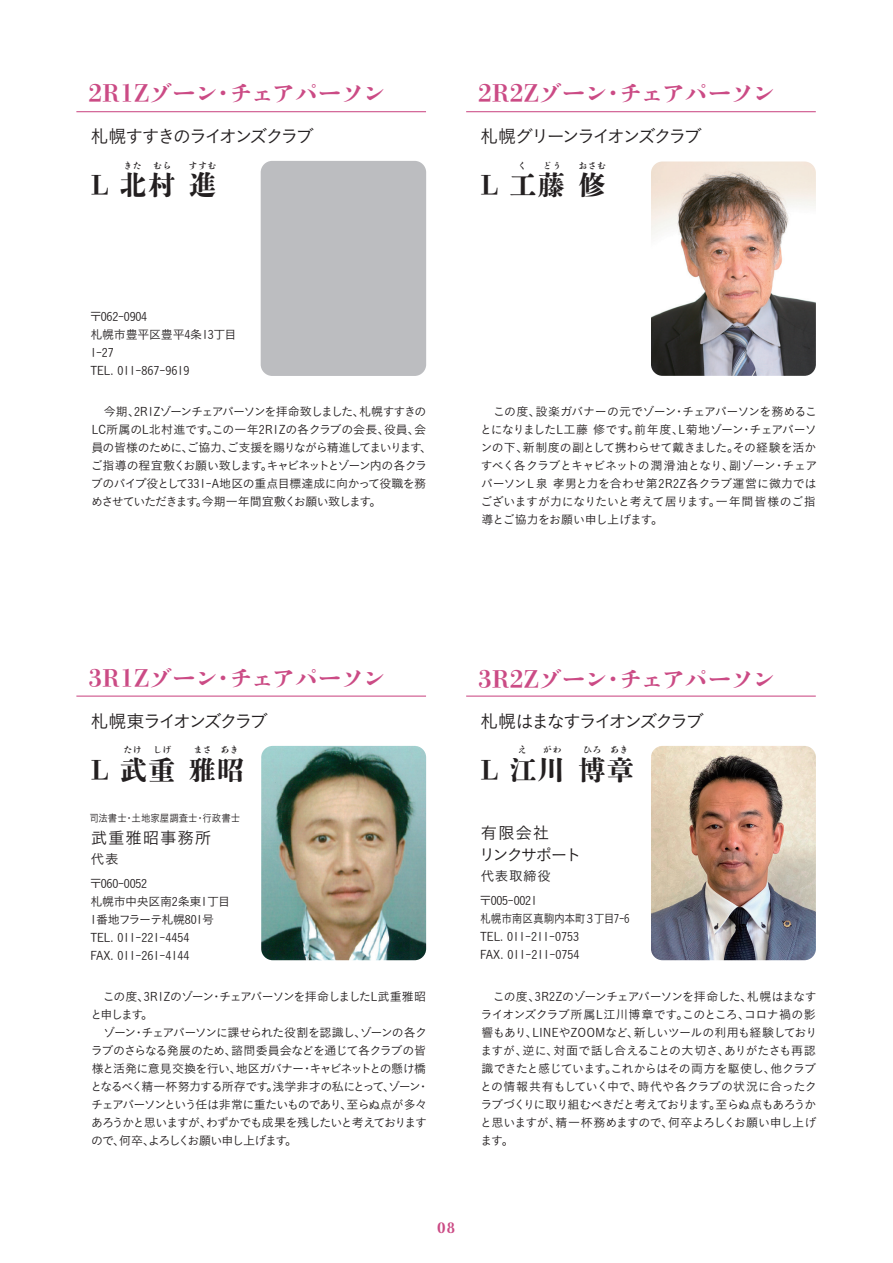
<style>
.page{position:relative;width:893px;height:1263px;background:#fff}
.page>*{position:absolute;margin:0;border:0;box-sizing:border-box;transform-origin:0 0}
.t1{font:800 27px "Shuei Shogo M Sen";letter-spacing:.05em;color:#231f20}
.t2{font:800 24px "Shuei Shogo M Sen";letter-spacing:-.04em;color:#cb4b85}
.t3{font:18px "Koburina Go Std N W3";letter-spacing:-.13em;color:#231f20}
.t4{font:16.5px/22.5px "Koburina Go Std N W3";letter-spacing:-.09em;color:#231f20}
.t5{font:16.5px "Koburina Go Std N W3";letter-spacing:.05em;color:#231f20}
.t6{font:15px "Haboro Contrast Con Dem";color:#cb4b85}
.t7{font:13.5px "Koburina Go Std N W3";letter-spacing:.05em;color:#231f20}
.t8{font:12px/18px "Koburina Go Std N W3";letter-spacing:-.045em;color:#231f20}
.t9{font:12px/18px "Koburina Go Std N W3";letter-spacing:-.08em;color:#231f20}
.t10{font:12px/18px "Koburina Go Std N W3";letter-spacing:-.02em;color:#231f20}
.t11{font:10.5px "Koburina Go Std N W3";color:#231f20;scale:.9 1}
.t12{font:800 9px "Shuei Shogo M Sen";letter-spacing:.05em;color:#231f20}
</style>
<div class="page">
<img style="left:261px;top:746px;width:165px;height:214px">
<hr style="left:76px;top:695px;width:350px;height:2px;background:#cb4b85">
<img style="left:651px;top:746px;width:165px;height:214px">
<hr style="left:466px;top:695px;width:350px;height:2px;background:#cb4b85">
<hr style="left:76px;top:111px;width:350px;height:1px;background:#cb4b85">
<img style="left:651px;top:161px;width:165px;height:215px">
<hr style="left:466px;top:111px;width:350px;height:1px;background:#cb4b85">
<div style="left:261px;top:161px;width:165px;height:215px;background:#bcbdc0;border-radius:12px"></div>
<h2 class="t2" style="left:88px;top:75px;width:300px">2R1Zゾーン・チェアパーソン</h2>
<h3 class="t3" style="left:90px;top:123px;width:225px">札幌すすきのライオンズクラブ</h3>
<h1 class="t1" style="left:91px;top:165px;width:126px">L 北村 進</h1>
<p class="t12" style="left:123px;top:159px;width:20px">きた</p>
<p class="t12" style="left:153px;top:159px;width:20px">むら</p>
<p class="t12" style="left:189px;top:159px;width:29px">すすむ</p>
<p class="t10" style="left:90px;top:307px;width:148px">〒062-0904<br>札幌市豊平区豊平4条13丁目<br>1-27<br>TEL. 011-867-9619</p>
<p class="t8" style="left:91px;top:402px;width:343px">　今期、2R1Zゾーンチェアパーソンを拝命致しました、札幌すすきのLC所属のL北村進です。この一年2R1Zの各クラブの会長、役員、会員の皆様のために、ご協力、ご支援を賜りながら精進してまいります、ご指導の程宜敷くお願い致します。キャビネットとゾーン内の各クラブのパイプ役として331-A地区の重点目標達成に向かって役職を務めさせていただきます。今期一年間宜敷くお願い致します。</p>
<h2 class="t2" style="left:478px;top:75px;width:300px">2R2Zゾーン・チェアパーソン</h2>
<h3 class="t3" style="left:480px;top:123px;width:223px">札幌グリーンライオンズクラブ</h3>
<h1 class="t1" style="left:481px;top:165px;width:126px">L 工藤 修</h1>
<p class="t12" style="left:518px;top:159px;width:10px">く</p>
<p class="t12" style="left:543px;top:159px;width:20px">どう</p>
<p class="t12" style="left:578px;top:159px;width:29px">おさむ</p>
<p class="t8" style="left:480px;top:402px;width:339px">　この度、設楽ガバナーの元でゾーン・チェアパーソンを務めることになりましたL工藤 修です。前年度、L菊地ゾーン・チェアパーソンの下、新制度の副として携わらせて戴きました。その経験を活かすべく各クラブとキャビネットの潤滑油となり、副ゾーン・チェアパーソンＬ泉 孝男と力を合わせ第2R2Z各クラブ運営に微力ではございますが力になりたいと考えて居ります。一年間皆様のご指導とご協力をお願い申し上げます。</p>
<h2 class="t2" style="left:88px;top:660px;width:300px">3R1Zゾーン・チェアパーソン</h2>
<h2 class="t2" style="left:478px;top:661px;width:300px">3R2Zゾーン・チェアパーソン</h2>
<h3 class="t3" style="left:90px;top:707px;width:179px">札幌東ライオンズクラブ</h3>
<h1 class="t1" style="left:91px;top:750px;width:155px">L 武重 雅昭</h1>
<p class="t12" style="left:123px;top:743px;width:20px">たけ</p>
<p class="t12" style="left:153px;top:743px;width:20px">しげ</p>
<p class="t12" style="left:193px;top:743px;width:47px">まさ あき</p>
<h3 class="t3" style="left:480px;top:707px;width:225px">札幌はまなすライオンズクラブ</h3>
<h1 class="t1" style="left:481px;top:750px;width:155px">L 江川 博章</h1>
<p class="t12" style="left:518px;top:743px;width:10px">え</p>
<p class="t12" style="left:543px;top:743px;width:20px">がわ</p>
<p class="t12" style="left:583px;top:743px;width:47px">ひろ あき</p>
<p class="t11" style="left:89px;top:810px;width:180px">司法書士・土地家屋調査士・行政書士　</p>
<h3 class="t5" style="left:91px;top:825px;width:122px">武重雅昭事務所</h3>
<p class="t7" style="left:91px;top:848px;width:29px">代表</p>
<p class="t10" style="left:90px;top:874px;width:142px">〒060-0052<br>札幌市中央区南2条東1丁目<br>1番地フラーテ札幌801号<br>TEL. 011-221-4454<br>FAX. 011-261-4144</p>
<h3 class="t4" style="left:479px;top:821px;width:104px">有限会社<br>リンクサポート</h3>
<p class="t7" style="left:481px;top:866px;width:72px">代表取締役</p>
<p class="t10" style="left:480px;top:892px;width:152px">〒005-0021<br>札幌市南区真駒内本町３丁目7-6<br>TEL. 011-211-0753<br>FAX. 011-211-0754</p>
<p class="t9" style="left:90px;top:987px;width:340px">　この度、3R1Zのゾーン・チェアパーソンを拝命しましたL武重雅昭と申します。<br>　ゾーン・チェアパーソンに課せられた役割を認識し、ゾーンの各クラブのさらなる発展のため、諮問委員会などを通じて各クラブの皆様と活発に意見交換を行い、地区ガバナー・キャビネットとの懸け橋となるべく精一杯努力する所存です。浅学非才の私にとって、ゾーン・チェアパーソンという任は非常に重たいものであり、至らぬ点が多々あろうかと思いますが、わずかでも成果を残したいと考えておりますので、何卒、よろしくお願い申し上げます。</p>
<p class="t8" style="left:480px;top:987px;width:339px">　この度、3R2Zのゾーンチェアパーソンを拝命した、札幌はまなすライオンズクラブ所属L江川博章です。このところ、コロナ禍の影響もあり、LINEやZOOMなど、新しいツールの利用も経験しておりますが、逆に、対面で話し合えることの大切さ、ありがたさも再認識できたと感じています。これからはその両方を駆使し、他クラブとの情報共有もしていく中で、時代や各クラブの状況に合ったクラブづくりに取り組むべきだと考えております。至らぬ点もあろうかと思いますが、精一杯務めますので、何卒よろしくお願い申し上げます。</p>
<p class="t6" style="left:437px;top:1219px;width:19px">08</p>
</div>
